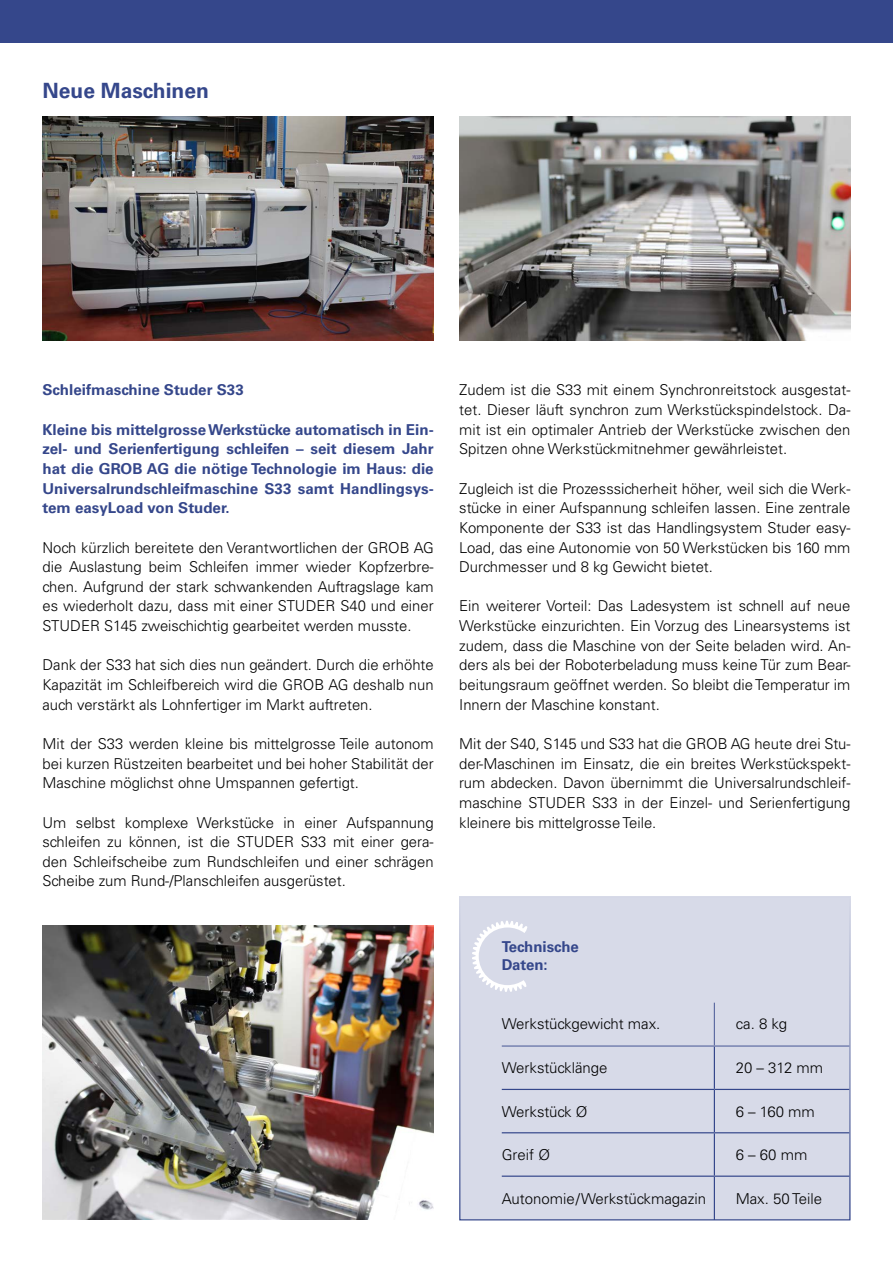
<style>
.page{position:relative;width:893px;height:1263px;background:#fff}
.page>*{position:absolute;margin:0;border:0;box-sizing:border-box;transform-origin:0 0}
.t1{font:700 21px "Univers LT Std";color:#35478b}
.t2{font:300 15px/19.6px "Univers LT Std";color:#000;text-align:justify}
.t3{font:700 15px/19.6px "Univers LT Std";color:#35478b;text-align:justify}
</style>
<div class="page">
<div style="left:0;top:0;width:893px;height:43px;background:#35478b"></div>
<div style="left:459px;top:897px;width:391px;height:323px;background:#d7dae8"></div>
<hr style="left:714px;top:1003px;width:1px;height:42px;background:#5e6ca2">
<hr style="left:502px;top:1045px;width:212px;height:2px;background:#5e6ca2">
<hr style="left:714px;top:1045px;width:135px;height:2px;background:#5e6ca2">
<hr style="left:714px;top:1047px;width:1px;height:42px;background:#35478b">
<hr style="left:502px;top:1089px;width:212px;height:1px;background:#35478b">
<hr style="left:714px;top:1089px;width:135px;height:1px;background:#35478b">
<hr style="left:714px;top:1090px;width:1px;height:42px;background:#35478b">
<hr style="left:502px;top:1132px;width:212px;height:1px;background:#35478b">
<hr style="left:714px;top:1132px;width:135px;height:1px;background:#35478b">
<hr style="left:714px;top:1133px;width:1px;height:42px;background:#35478b">
<hr style="left:502px;top:1175px;width:212px;height:2px;background:#35478b">
<hr style="left:714px;top:1175px;width:135px;height:2px;background:#35478b">
<hr style="left:714px;top:1177px;width:1px;height:43px;background:#35478b">
<div style="left:459px;top:897px;width:391px;height:323px;border:1px solid #35478b"></div>
<svg style="left:472px;top:921px;width:55px;height:71px"></svg>
<img style="left:459px;top:117px;width:391px;height:223px">
<img style="left:43px;top:117px;width:391px;height:223px">
<img style="left:43px;top:926px;width:391px;height:294px">
<h1 class="t1" style="left:43px;top:78px;width:168px">Neue Maschinen</h1>
<p class="t3" style="left:43px;top:380px;width:203px">Schleifmaschine Studer S33</p>
<p class="t3" style="left:43px;top:420px;width:393px">Kleine bis mittelgrosse Werkstücke automatisch in Ein&shy;zel- und Serienfertigung schleifen – seit diesem Jahr hat die GROB AG die nötige Technologie im Haus: die Universalrundschleifmaschine S33 samt Handlingsys&shy;tem easyLoad von Studer.</p>
<p class="t2" style="left:43px;top:537px;width:393px">Noch kürzlich bereitete den Verantwortlichen der GROB AG die Auslastung beim Schleifen immer wieder Kopfzerbre&shy;chen. Aufgrund der stark schwankenden Auftragslage kam es wiederholt dazu, dass mit einer STUDER S40 und einer STUDER S145 zweischichtig gearbeitet werden musste.</p>
<p class="t2" style="left:43px;top:655px;width:393px">Dank der S33 hat sich dies nun geändert. Durch die erhöhte Kapazität im Schleifbereich wird die GROB AG deshalb nun auch verstärkt als Lohnfertiger im Markt auftreten.</p>
<p class="t2" style="left:43px;top:734px;width:393px">Mit der S33 werden kleine bis mittelgrosse Teile autonom bei kurzen Rüstzeiten bearbeitet und bei hoher Stabilität der Maschine möglichst ohne Umspannen gefertigt.</p>
<p class="t2" style="left:43px;top:812px;width:393px">Um selbst komplexe Werkstücke in einer Aufspannung schleifen zu können, ist die STUDER S33 mit einer gera&shy;den Schleifscheibe zum Rundschleifen und einer schrägen Scheibe zum Rund-/Planschleifen ausgerüstet.</p>
<p class="t2" style="left:459px;top:380px;width:393px">Zudem ist die S33 mit einem Synchronreitstock ausgestat&shy;tet. Dieser läuft synchron zum Werkstückspindelstock. Da&shy;mit ist ein optimaler Antrieb der Werkstücke zwischen den Spitzen ohne Werkstückmitnehmer gewährleistet.</p>
<p class="t2" style="left:459px;top:478px;width:393px">Zugleich ist die Prozesssicherheit höher, weil sich die Werk&shy;stücke in einer Aufspannung schleifen lassen. Eine zentrale Komponente der S33 ist das Handlingsystem Studer easy-Load, das eine Autonomie von 50 Werkstücken bis 160 mm Durchmesser und 8 kg Gewicht bietet.</p>
<p class="t2" style="left:459px;top:596px;width:393px">Ein weiterer Vorteil: Das Ladesystem ist schnell auf neue Werkstücke einzurichten. Ein Vorzug des Linearsystems ist zudem, dass die Maschine von der Seite beladen wird. An&shy;ders als bei der Roboterbeladung muss keine Tür zum Bear&shy;beitungsraum geöffnet werden. So bleibt die Temperatur im Innern der Maschine konstant.</p>
<p class="t2" style="left:459px;top:734px;width:393px">Mit der S40, S145 und S33 hat die GROB AG heute drei Stu&shy;der-Maschinen im Einsatz, die ein breites Werkstückspekt&shy;rum abdecken. Davon übernimmt die Universalrundschleif&shy;maschine STUDER S33 in der Einzel- und Serienfertigung kleinere bis mittelgrosse Teile.</p>
<p class="t3" style="left:502px;top:938px;width:79px;line-height:18px">Technische<br>Daten:</p>
<p class="t2" style="left:502px;top:1014px;width:160px">Werkstückgewicht max.</p>
<p class="t2" style="left:736px;top:1014px;width:53px">ca. 8 kg</p>
<p class="t2" style="left:502px;top:1058px;width:107px">Werkstücklänge</p>
<p class="t2" style="left:736px;top:1058px;width:89px">20 – 312 mm</p>
<p class="t2" style="left:502px;top:1101px;width:87px">Werkstück Ø</p>
<p class="t2" style="left:736px;top:1101px;width:81px">6 – 160 mm</p>
<p class="t2" style="left:502px;top:1145px;width:50px">Greif Ø</p>
<p class="t2" style="left:736px;top:1145px;width:73px">6 – 60 mm</p>
<p class="t2" style="left:502px;top:1189px;width:206px">Autonomie/Werkstückmagazin</p>
<p class="t2" style="left:736px;top:1189px;width:88px">Max. 50 Teile</p>
</div>
